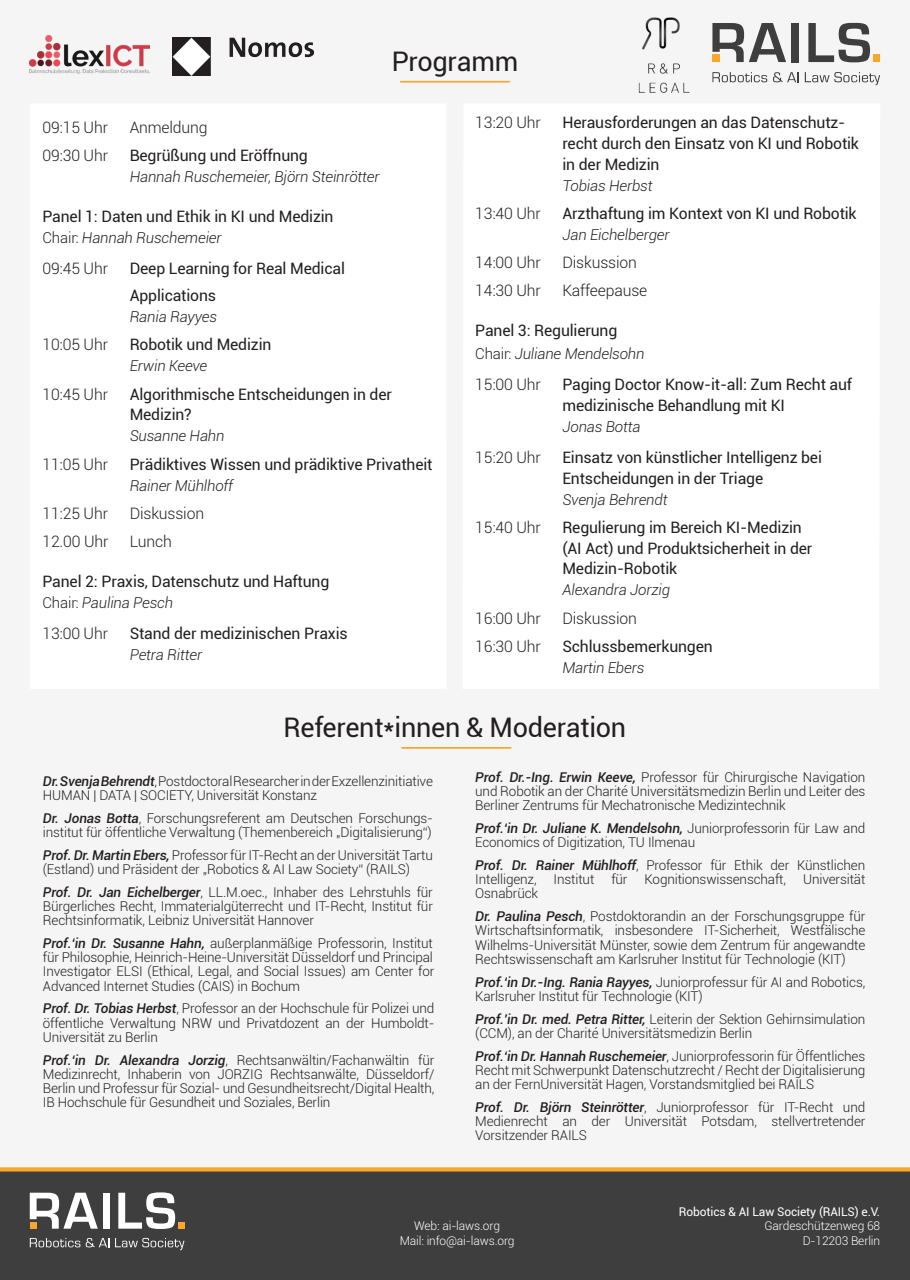
<style>
.page{position:relative;width:910px;height:1280px;background:#f5f5f6}
.page>*{position:absolute;margin:0;border:0;box-sizing:border-box;transform-origin:0 0}
.t1{font:27px "Roboto";letter-spacing:-.01em;color:#231f20}
.t2{font:15.75px/20.7px "Roboto";letter-spacing:-.01em;color:#231f20}
.t3{font:300 15.75px "Roboto";letter-spacing:-.01em;color:#231f20}
.t4{font:italic 300 15px "Roboto";letter-spacing:-.01em;color:#231f20}
.t5{font:300 13.5px/14.2px "Roboto";letter-spacing:-.01em;color:#231f20}
.t6{font:300 12px/14.4px "Roboto";letter-spacing:-.01em;color:#fff;text-align:center}
.t7{font:12px "Roboto";letter-spacing:-.01em;color:#fff}
.s1{font-style:normal}
.s2{font-weight:500;font-style:italic}
</style>
<div class="page">
<div style="left:0;top:1167px;width:910px;height:113px;background:#3e3e3f"></div>
<div style="left:30px;top:103px;width:417px;height:586px;background:#fff"></div>
<hr style="left:400px;top:81px;width:110px;height:2px;background:#f9a62b">
<svg style="left:712px;top:23px;width:74px;height:39px"></svg>
<div style="left:792px;top:23px;width:7px;height:39px;background:#3e3e3f"></div>
<svg style="left:808px;top:23px;width:62px;height:39px"></svg>
<div style="left:873px;top:55px;width:7px;height:7px;background:#f9a62b"></div>
<svg style="left:712px;top:72px;width:55px;height:10px"></svg>
<svg style="left:773px;top:72px;width:26px;height:10px"></svg>
<svg style="left:805px;top:72px;width:75px;height:13px"></svg>
<svg style="left:30px;top:1193px;width:68px;height:36px"></svg>
<div style="left:103px;top:1193px;width:7px;height:36px;background:#fff"></div>
<svg style="left:118px;top:1192px;width:57px;height:37px"></svg>
<div style="left:178px;top:1222px;width:7px;height:7px;background:#f9a62b"></div>
<svg style="left:30px;top:1238px;width:50px;height:9px"></svg>
<svg style="left:86px;top:1238px;width:23px;height:9px"></svg>
<svg style="left:115px;top:1238px;width:69px;height:12px"></svg>
<hr style="left:402px;top:747px;width:109px;height:2px;background:#f9a62b">
<img style="left:173px;top:38px;width:141px;height:38px">
<img style="left:638px;top:17px;width:52px;height:76px">
<img style="left:30px;top:35px;width:120px;height:39px">
<h1 class="t1" style="left:392px;top:42px;width:128px">Programm</h1>
<p class="t3" style="left:475px;top:112px;width:67px">13:20 Uhr</p>
<p class="t2" style="left:562px;top:112px;width:298px">Herausforderungen an das Datenschutz&shy;recht durch den Einsatz von KI und Robotik in der Medizin</p>
<p class="t4" style="left:562px;top:175px;width:92px">Tobias Herbst</p>
<p class="t3" style="left:475px;top:202px;width:67px">13:40 Uhr</p>
<p class="t2" style="left:562px;top:202px;width:296px">Arzthaftung im Kontext von KI und Robotik</p>
<p class="t4" style="left:562px;top:224px;width:109px">Jan Eichelberger</p>
<p class="t3" style="left:475px;top:252px;width:67px">14:00 Uhr</p>
<p class="t3" style="left:562px;top:252px;width:76px">Diskussion</p>
<p class="t3" style="left:475px;top:280px;width:67px">14:30 Uhr</p>
<p class="t3" style="left:562px;top:280px;width:86px">Kaffeepause</p>
<p class="t2" style="left:475px;top:320px;width:144px">Panel 3: Regulierung</p>
<p class="t4" style="left:475px;top:343px;width:171px"><span class="s1">Chair:</span> Juliane Mendelsohn</p>
<p class="t3" style="left:475px;top:373px;width:67px">15:00 Uhr</p>
<p class="t2" style="left:562px;top:373px;width:291px">Paging Doctor Know-it-all: Zum Recht auf medizinische Behandlung mit KI</p>
<p class="t4" style="left:562px;top:416px;width:80px">Jonas Botta</p>
<p class="t3" style="left:475px;top:446px;width:67px">15:20 Uhr</p>
<p class="t2" style="left:562px;top:446px;width:261px">Einsatz von künstlicher Intelligenz bei<br>Entscheidungen in der Triage</p>
<p class="t4" style="left:562px;top:489px;width:107px">Svenja Behrendt</p>
<p class="t3" style="left:475px;top:516px;width:67px">15:40 Uhr</p>
<p class="t2" style="left:562px;top:516px;width:251px">Regulierung im Bereich KI-Medizin (AI Act) und Produktsicherheit in der<br>Medizin-Robotik</p>
<p class="t4" style="left:562px;top:580px;width:109px">Alexandra Jorzig</p>
<p class="t3" style="left:475px;top:607px;width:67px">16:00 Uhr</p>
<p class="t3" style="left:562px;top:607px;width:76px">Diskussion</p>
<p class="t3" style="left:475px;top:635px;width:67px">16:30 Uhr</p>
<p class="t2" style="left:562px;top:635px;width:152px">Schlussbemerkungen</p>
<p class="t4" style="left:562px;top:657px;width:83px">Martin Ebers</p>
<p class="t3" style="left:43px;top:116px;width:67px">09:15 Uhr</p>
<p class="t3" style="left:130px;top:116px;width:79px">Anmeldung</p>
<p class="t3" style="left:43px;top:144px;width:67px">09:30 Uhr</p>
<p class="t2" style="left:130px;top:144px;width:180px">Begrüßung und Eröffnung</p>
<p class="t4" style="left:130px;top:166px;width:251px">Hannah Ruschemeier, Björn Steinrötter</p>
<p class="t2" style="left:43px;top:205px;width:293px">Panel 1: Daten und Ethik in KI und Medizin</p>
<p class="t4" style="left:43px;top:227px;width:181px"><span class="s1">Chair:</span> Hannah Ruschemeier</p>
<p class="t3" style="left:43px;top:257px;width:67px">09:45 Uhr</p>
<p class="t2" style="left:130px;top:254px;width:217px;line-height:27px">Deep Learning for Real Medical<br>Applications</p>
<p class="t4" style="left:130px;top:306px;width:89px">Rania Rayyes</p>
<p class="t3" style="left:43px;top:334px;width:67px">10:05 Uhr</p>
<p class="t2" style="left:130px;top:334px;width:143px">Robotik und Medizin</p>
<p class="t4" style="left:130px;top:356px;width:79px">Erwin Keeve</p>
<p class="t3" style="left:43px;top:383px;width:67px">10:45 Uhr</p>
<p class="t2" style="left:130px;top:383px;width:264px">Algorithmische Entscheidungen in der<br>Medizin?</p>
<p class="t4" style="left:130px;top:426px;width:96px">Susanne Hahn</p>
<p class="t3" style="left:43px;top:453px;width:67px">11:05 Uhr</p>
<p class="t2" style="left:130px;top:453px;width:304px">Prädiktives Wissen und prädiktive Privatheit</p>
<p class="t4" style="left:130px;top:475px;width:105px">Rainer Mühlhoff</p>
<p class="t3" style="left:43px;top:502px;width:67px">11:25 Uhr</p>
<p class="t3" style="left:130px;top:502px;width:76px">Diskussion</p>
<p class="t3" style="left:43px;top:530px;width:67px">12.00 Uhr</p>
<p class="t3" style="left:130px;top:530px;width:44px">Lunch</p>
<p class="t2" style="left:43px;top:570px;width:288px">Panel 2: Praxis, Datenschutz und Haftung</p>
<p class="t4" style="left:43px;top:592px;width:132px"><span class="s1">Chair:</span> Paulina Pesch</p>
<p class="t3" style="left:43px;top:622px;width:67px">13:00 Uhr</p>
<p class="t2" style="left:130px;top:622px;width:220px">Stand der medizinischen Praxis</p>
<p class="t4" style="left:130px;top:644px;width:74px">Petra Ritter</p>
<h1 class="t1" style="left:284px;top:708px;width:344px">Referent*innen &amp; Moderation</h1>
<p class="t5" style="left:43px;top:773px;width:392px"><span class="s2">Dr. Svenja Behrendt</span>, Postdoctoral Researcher in der Exzellenzinitiative<br>HUMAN | DATA | SOCIETY, Universität Konstanz</p>
<p class="t5" style="left:43px;top:810px;width:392px"><span class="s2">Dr. Jonas Botta</span>, Forschungsreferent am Deutschen Forschungs&shy;institut für öffentliche Verwaltung (Themenbereich „Digitalisierung“)</p>
<p class="t5" style="left:43px;top:847px;width:392px"><span class="s2">Prof. Dr. Martin Ebers,</span> Professor für IT-Recht an der Universität Tartu (Estland) und Präsident der „Robotics &amp; AI Law Society“ (RAILS)</p>
<p class="t5" style="left:43px;top:884px;width:392px;text-align:justify"><span class="s2">Prof. Dr. Jan Eichelberger</span>, LL.M.oec., Inhaber des Lehrstuhls für Bürgerliches Recht, Immaterialgüterrecht und IT-Recht, Institut für Rechtsinformatik, Leibniz Universität Hannover</p>
<p class="t5" style="left:43px;top:935px;width:393px;text-align:justify"><span class="s2">Prof.‘in Dr. Susanne Hahn,</span> außerplanmäßige Professorin, Institut für Philosophie, Heinrich-Heine-Universität Düsseldorf und Principal Investigator ELSI (Ethical, Legal, and Social Issues) am Center for Advanced Internet Studies (CAIS) in Bochum</p>
<p class="t5" style="left:43px;top:1001px;width:393px;text-align:justify"><span class="s2">Prof. Dr. Tobias Herbst</span>, Professor an der Hochschule für Polizei und öffentliche Verwaltung NRW und Privatdozent an der Humboldt-Universität zu Berlin</p>
<p class="t5" style="left:43px;top:1052px;width:393px;text-align:justify"><span class="s2">Prof.‘in Dr. Alexandra Jorzig</span>, Rechtsanwältin/Fachanwältin für Medizinrecht, Inhaberin von JORZIG Rechtsanwälte, Düsseldorf/ Berlin und Professur für Sozial- und Gesundheitsrecht/Digital Health, IB Hochschule für Gesundheit und Soziales, Berlin</p>
<p class="t5" style="left:475px;top:769px;width:392px;text-align:justify"><span class="s2">Prof. Dr.-Ing. Erwin Keeve,</span> Professor für Chirurgische Navigation und Robotik an der Charité Universitätsmedizin Berlin und Leiter des Berliner Zentrums für Mechatronische Medizintechnik</p>
<p class="t5" style="left:475px;top:820px;width:391px"><span class="s2">Prof.‘in Dr. Juliane K. Mendelsohn,</span> Juniorprofessorin für Law and<br>Economics of Digitization, TU Ilmenau</p>
<p class="t5" style="left:475px;top:857px;width:391px"><span class="s2">Prof. Dr. Rainer Mühlhoff</span>, Professor für Ethik der Künstlichen<br>Intelligenz,</p>
<p class="t5" style="left:554px;top:872px;width:42px">Institut</p>
<p class="t5" style="left:611px;top:872px;width:18px">für</p>
<p class="t5" style="left:645px;top:872px;width:143px">Kognitionswissenschaft,</p>
<p class="t5" style="left:803px;top:872px;width:64px">Universität</p>
<p class="t5" style="left:475px;top:882px;width:392px;line-height:22.8px">Osnabrück<br><span class="s2">Dr. Paulina Pesch</span>, Postdoktorandin an der Forschungsgruppe für</p>
<p class="t5" style="left:475px;top:923px;width:392px;text-align:justify">Wirtschaftsinformatik, insbesondere IT-Sicherheit, Westfälische Wilhelms-Universität Münster, sowie dem Zentrum für angewandte Rechtswissenschaft am Karlsruher Institut für Technologie (KIT)</p>
<p class="t5" style="left:475px;top:974px;width:392px"><span class="s2">Prof.‘in Dr.-Ing. Rania Rayyes,</span> Juniorprofessur für AI and Robotics,<br>Karlsruher Institut für Technologie (KIT)</p>
<p class="t5" style="left:475px;top:1011px;width:392px"><span class="s2">Prof.’in Dr. med. Petra Ritter,</span> Leiterin der Sektion Gehirnsimulation (CCM), an der Charité Universitätsmedizin Berlin</p>
<p class="t5" style="left:475px;top:1048px;width:392px;text-align:justify"><span class="s2">Prof.‘in Dr. Hannah Ruschemeier</span>, Juniorprofessorin für Öffentliches Recht mit Schwerpunkt Datenschutzrecht / Recht der Digitalisierung an der FernUniversität Hagen, Vorstandsmitglied bei RAILS</p>
<p class="t5" style="left:475px;top:1099px;width:392px;text-align:justify"><span class="s2">Prof. Dr. Björn Steinrötter</span>, Juniorprofessor für IT-Recht und Medienrecht an der Universität Potsdam, stellvertretender Vorsitzender RAILS</p>
<p class="t6" style="left:400px;top:1218px;width:116px">Web: ai-laws.org<br>Mail: info@ai-laws.org</p>
<p class="t7" style="left:679px;top:1203px;width:203px">Robotics &amp; AI Law Society (RAILS) e.V.</p>
<p class="t6" style="left:764px;top:1218px;width:117px;text-align:right">Gardeschützenweg 68<br>D-12203 Berlin</p>
</div>
